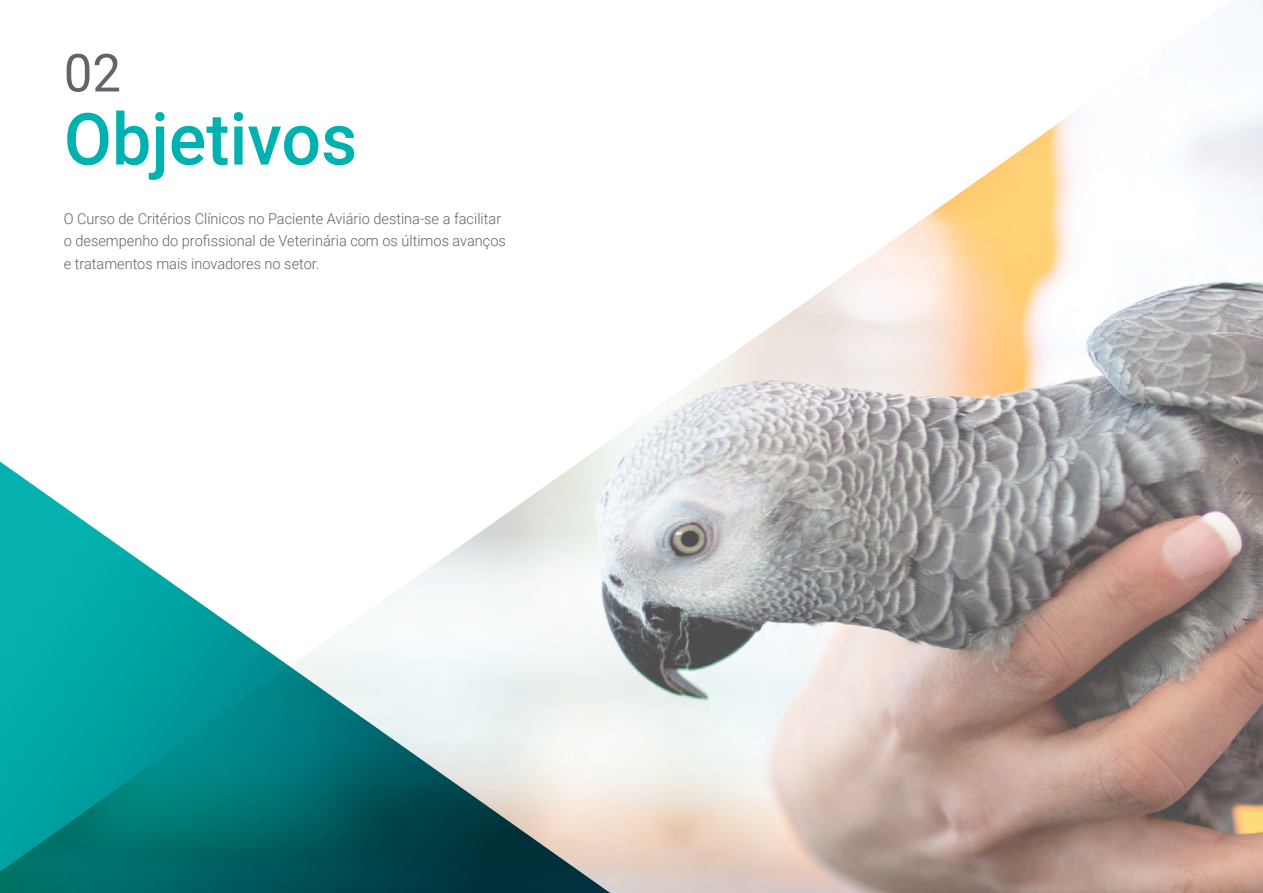
<style>
.page{position:relative;width:1263px;height:893px;background:#fff}
.page>*{position:absolute;margin:0;border:0;box-sizing:border-box;transform-origin:0 0}
.t1{font:500 72px "Roboto";color:#00b2af}
.t2{font:52.5px "Roboto";color:#61646a}
.t3{font:300 15px/22.5px "Roboto";color:#61646a}
</style>
<div class="page">
<img style="left:602px;top:0;width:661px;height:893px">
<svg style="left:0;top:446px;width:640px;height:447px"></svg>
<h2 class="t2" style="left:64px;top:36px;width:59px">02</h2>
<h1 class="t1" style="left:64px;top:89px;width:295px">Objetivos</h1>
<p class="t3" style="left:64px;top:207px;width:444px">O Curso de Critérios Clínicos no Paciente Aviário destina-se a facilitar o desempenho do profissional de Veterinária com os últimos avanços e tratamentos mais inovadores no setor.</p>
</div>
